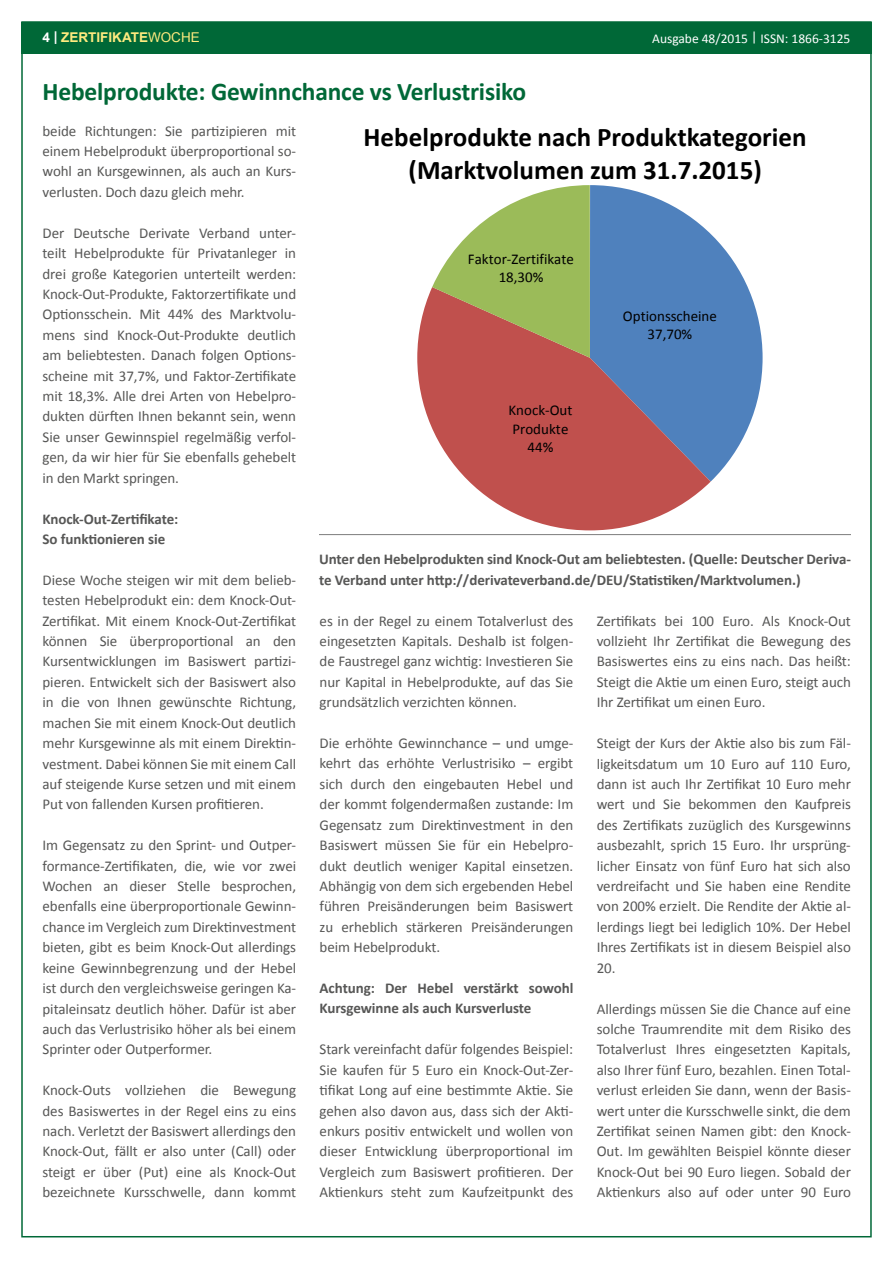
<style>
.page{position:relative;width:893px;height:1263px;background:#fff}
.page>*{position:absolute;margin:0;border:0;box-sizing:border-box;transform-origin:0 0}
.t1{font:700 27px/33px "Calibri";color:#000;text-align:center}
.t2{font:700 25.5px "Calibri";letter-spacing:-.01em;color:#006837}
.t3{font:15px/20.4px "Calibri";letter-spacing:-.005em;color:#575756;text-align:justify}
.t4{font:700 15px/20.4px "Calibri";letter-spacing:-.005em;color:#575756}
.t5{font:15px/18.3px "Calibri";color:#000;text-align:center}
.t6{font:13.5px "Calibri";color:#fff}
.t7{font:700 13.5px "Arial";color:#ffeb7f}
.s1{color:#fff}
.s2{font-weight:400}
</style>
<div class="page">
<div style="left:21px;top:22px;width:851px;height:32px;background:#006837"></div>
<svg style="left:320px;top:185px;width:530px;height:350px"></svg>
<p class="t7" style="left:43px;top:29px;width:159px"><span class="s1">4 |</span> ZERTIFIKATE<span class="s2">WOCHE</span></p>
<p class="t6" style="left:652px;top:30px;width:200px">Ausgabe 48/2015 | ISSN: 1866-3125</p>
<h2 class="t2" style="left:43px;top:75px;width:485px">Hebelprodukte: Gewinnchance vs Verlustrisiko</h2>
<p class="t3" style="left:43px;top:121px;width:255px">beide Richtungen: Sie partizipieren mit einem Hebelprodukt überproportional so&shy;wohl an Kursgewinnen, als auch an Kurs&shy;verlusten. Doch dazu gleich mehr.</p>
<p class="t3" style="left:43px;top:223px;width:255px">Der Deutsche Derivate Verband unter&shy;teilt Hebelprodukte für Privatanleger in drei große Kategorien unterteilt werden:<br>Knock-Out-Produkte, Faktorzertifikate und Optionsschein. Mit 44% des Marktvolu&shy;mens sind Knock-Out-Produkte deutlich am beliebtesten. Danach folgen Options&shy;scheine mit 37,7%, und Faktor-Zertifikate mit 18,3%. Alle drei Arten von Hebelpro&shy;dukten dürften Ihnen bekannt sein, wenn Sie unser Gewinnspiel regelmäßig verfol&shy;gen, da wir hier für Sie ebenfalls gehebelt in den Markt springen.</p>
<p class="t4" style="left:43px;top:508px;width:137px">Knock-Out-Zertifikate:<br>So funktionieren sie</p>
<p class="t3" style="left:43px;top:570px;width:255px">Diese Woche steigen wir mit dem belieb&shy;testen Hebelprodukt ein: dem Knock-Out-Zertifikat. Mit einem Knock-Out-Zertifikat können Sie überproportional an den Kursentwicklungen im Basiswert partizi&shy;pieren. Entwickelt sich der Basiswert also in die von Ihnen gewünschte Richtung, machen Sie mit einem Knock-Out deutlich mehr Kursgewinne als mit einem Direktin&shy;vestment. Dabei können Sie mit einem Call auf steigende Kurse setzen und mit einem Put von fallenden Kursen profitieren.</p>
<p class="t3" style="left:43px;top:835px;width:255px">Im Gegensatz zu den Sprint- und Outper&shy;formance-Zertifikaten, die, wie vor zwei Wochen an dieser Stelle besprochen, ebenfalls eine überproportionale Gewinn&shy;chance im Vergleich zum Direktinvestment bieten, gibt es beim Knock-Out allerdings keine Gewinnbegrenzung und der Hebel ist durch den vergleichsweise geringen Ka&shy;pitaleinsatz deutlich höher. Dafür ist aber auch das Verlustrisiko höher als bei einem Sprinter oder Outperformer.</p>
<p class="t3" style="left:43px;top:1080px;width:255px">Knock-Outs vollziehen die Bewegung des Basiswertes in der Regel eins zu eins nach. Verletzt der Basiswert allerdings den Knock-Out, fällt er also unter (Call) oder steigt er über (Put) eine als Knock-Out bezeichnete Kursschwelle, dann kommt</p>
<h1 class="t1" style="left:363px;top:121px;width:445px">Hebelprodukte nach Produktkategorien (Marktvolumen zum 31.7.2015)</h1>
<p class="t5" style="left:468px;top:250px;width:108px">Faktor-Zertifikate<br>18,30%</p>
<p class="t5" style="left:508px;top:401px;width:66px">Knock-Out<br>Produkte<br>44%</p>
<p class="t5" style="left:623px;top:307px;width:96px">Optionsscheine<br>37,70%</p>
<p class="t4" style="left:319px;top:549px;width:533px">Unter den Hebelprodukten sind Knock-Out am beliebtesten. (Quelle: Deutscher Deriva&shy;te Verband unter http://derivateverband.de/DEU/Statistiken/Marktvolumen.)</p>
<p class="t3" style="left:320px;top:610px;width:255px">es in der Regel zu einem Totalverlust des eingesetzten Kapitals. Deshalb ist folgen&shy;de Faustregel ganz wichtig: Investieren Sie nur Kapital in Hebelprodukte, auf das Sie grundsätzlich verzichten können.</p>
<p class="t3" style="left:320px;top:733px;width:255px">Die erhöhte Gewinnchance – und umge&shy;kehrt das erhöhte Verlustrisiko – ergibt sich durch den eingebauten Hebel und der kommt folgendermaßen zustande: Im Gegensatz zum Direktinvestment in den Basiswert müssen Sie für ein Hebelpro&shy;dukt deutlich weniger Kapital einsetzen.<br>Abhängig von dem sich ergebenden Hebel führen Preisänderungen beim Basiswert zu erheblich stärkeren Preisänderungen beim Hebelprodukt.</p>
<p class="t4" style="left:320px;top:978px;width:255px">Achtung: Der Hebel verstärkt sowohl<br>Kursgewinne als auch Kursverluste</p>
<p class="t3" style="left:320px;top:1039px;width:255px">Stark vereinfacht dafür folgendes Beispiel:<br>Sie kaufen für 5 Euro ein Knock-Out-Zer&shy;tifikat Long auf eine bestimmte Aktie. Sie gehen also davon aus, dass sich der Akti&shy;enkurs positiv entwickelt und wollen von dieser Entwicklung überproportional im Vergleich zum Basiswert profitieren. Der Aktienkurs steht zum Kaufzeitpunkt des</p>
<p class="t3" style="left:597px;top:610px;width:256px">Zertifikats bei 100 Euro. Als Knock-Out vollzieht Ihr Zertifikat die Bewegung des Basiswertes eins zu eins nach. Das heißt:<br>Steigt die Aktie um einen Euro, steigt auch Ihr Zertifikat um einen Euro.</p>
<p class="t3" style="left:597px;top:733px;width:256px">Steigt der Kurs der Aktie also bis zum Fäl&shy;ligkeitsdatum um 10 Euro auf 110 Euro, dann ist auch Ihr Zertifikat 10 Euro mehr wert und Sie bekommen den Kaufpreis des Zertifikats zuzüglich des Kursgewinns ausbezahlt, sprich 15 Euro. Ihr ursprüng&shy;licher Einsatz von fünf Euro hat sich also verdreifacht und Sie haben eine Rendite von 200% erzielt. Die Rendite der Aktie al&shy;lerdings liegt bei lediglich 10%. Der Hebel Ihres Zertifikats ist in diesem Beispiel also 20.</p>
<p class="t3" style="left:597px;top:998px;width:256px">Allerdings müssen Sie die Chance auf eine solche Traumrendite mit dem Risiko des Totalverlust Ihres eingesetzten Kapitals, also Ihrer fünf Euro, bezahlen. Einen Total&shy;verlust erleiden Sie dann, wenn der Basis&shy;wert unter die Kursschwelle sinkt, die dem Zertifikat seinen Namen gibt: den Knock-Out. Im gewählten Beispiel könnte dieser Knock-Out bei 90 Euro liegen. Sobald der Aktienkurs also auf oder unter 90 Euro</p>
</div>
